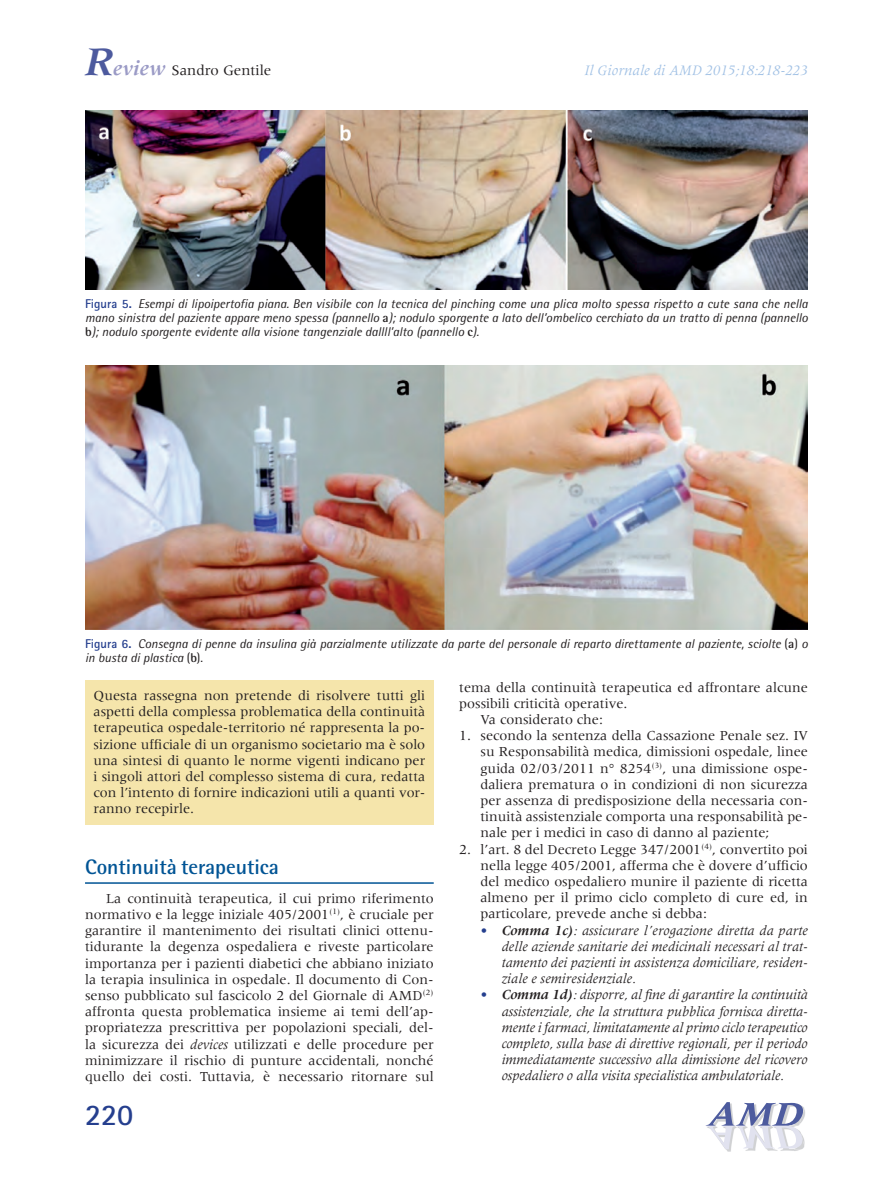
<style>
.page{position:relative;width:893px;height:1191px;background:#fff}
.page>*{position:absolute;margin:0;border:0;box-sizing:border-box;transform-origin:0 0}
.t1{font:700 30px "Rotis Sans Serif";color:#253f8e}
.Paragrafo{font:700 21px "Rotis Semi Sans";color:#005495}
.t2{font:italic 15px "Meridien";color:#a1c1e5}
.t3{font:15px "Meridien";color:#231f20}
.Corpo_testo{font:14.25px/16.2px "Meridien";color:#231f20;text-align:justify}
.Corpo_testo-2{font:italic 14.25px/16.2px "Meridien";letter-spacing:-.005em;color:#231f20;text-align:justify}
.Dida{font:italic 12.75px/14.2px "Rotis Semi Sans";color:#231f20;text-align:justify}
.s1{font-weight:700;font-style:italic;font-size:42px;color:#4d5a9e}
.s2{font-weight:700;font-style:italic;font-size:21px;color:#9b9bc6}
.s3{font-family:"Rotis Sans Serif";font-weight:700;font-style:normal;color:#253f8e}
.s4{font-weight:700;font-style:normal}
.s5{font-style:normal}
.s6{font-style:italic}
.s7{font-weight:700;color:#253f8e}
.s8{font-weight:700}
</style>
<div class="page">
<img style="left:793px;top:1149px;width:9px;height:2px">
<img style="left:725px;top:1149px;width:68px;height:3px">
<img style="left:707px;top:1102px;width:98px;height:45px">
<img style="left:707px;top:1126px;width:97px;height:23px">
<img style="left:788px;top:1125px;width:11px;height:2px">
<img style="left:707px;top:1126px;width:81px;height:1px">
<svg style="left:706px;top:1125px;width:84px;height:1px"></svg>
<hr style="left:85px;top:882px;width:349px;height:1px;background:#005495">
<div style="left:85px;top:680px;width:349px;height:145px;background:#f5e5ab"></div>
<img style="left:85px;top:111px;width:723px;height:178px">
<img style="left:85px;top:366px;width:723px;height:263px">
<p class="t3" style="left:85px;top:62px;width:188px"><span class="s1">R</span><span class="s2">eview</span> Sandro Gentile</p>
<p class="t2" style="left:585px;top:63px;width:225px">Il Giornale di AMD 2015;18:218-223</p>
<p class="Dida" style="left:85px;top:296px;width:724px"><span class="s3">Figura 5.</span> Esempi di lipoipertofia piana. Ben visibile con la tecnica del pinching come una plica molto spessa rispetto a cute sana che nella mano sinistra del paziente appare meno spessa (pannello <span class="s4">a</span>); nodulo sporgente a lato dell’ombelico cerchiato da un tratto di penna (pannello <span class="s4">b</span>); nodulo sporgente evidente alla visione tangenziale dallll’alto (pannello <span class="s4">c</span>).</p>
<p class="Dida" style="left:85px;top:636px;width:724px"><span class="s3">Figura 6.</span> Consegna di penne da insulina già parzialmente utilizzate da parte del personale di reparto direttamente al paziente, sciolte <span class="s5">(</span><span class="s4">a</span><span class="s5">)</span> o in busta di plastica <span class="s5">(</span><span class="s4">b</span><span class="s5">).</span></p>
<p class="Corpo_testo" style="left:94px;top:687px;width:333px">Questa rassegna non pretende di risolvere tutti gli aspetti della complessa problematica della continuità terapeutica ospedale-territorio né rappresenta la po&shy;sizione ufficiale di un organismo societario ma è solo una sintesi di quanto le norme vigenti indicano per i singoli attori del complesso sistema di cura, redatta con l’intento di fornire indicazioni utili a quanti vor&shy;ranno recepirle.</p>
<p class="Paragrafo" style="left:85px;top:853px;width:195px">Continuità terapeutica</p>
<p class="Corpo_testo" style="left:85px;top:890px;width:350px;text-indent:21px">La continuità terapeutica, il cui primo riferimento normativo e la legge iniziale 405/2001<sup>(1)</sup>, è cruciale per garantire il mantenimento dei risultati clinici ottenu&shy;tidurante la degenza ospedaliera e riveste particolare importanza per i pazienti diabetici che abbiano iniziato la terapia insulinica in ospedale. Il documento di Con&shy;senso pubblicato sul fascicolo 2 del Giornale di AMD<sup>(2) </sup>affronta questa problematica insieme ai temi dell’ap&shy;propriatezza prescrittiva per popolazioni speciali, del&shy;la sicurezza dei <span class="s6">devices</span> utilizzati e delle procedure per minimizzare il rischio di punture accidentali, nonché quello dei costi. Tuttavia, è necessario ritornare sul</p>
<h1 class="t1" style="left:85px;top:1096px;width:50px">220</h1>
<p class="Corpo_testo" style="left:459px;top:679px;width:350px">tema della continuità terapeutica ed affrontare alcune possibili criticità operative.</p>
<p class="Corpo_testo" style="left:480px;top:711px;width:124px">Va considerato che:</p>
<p class="Corpo_testo" style="left:480px;top:727px;width:329px;text-indent:-21px">1. secondo la sentenza della Cassazione Penale sez. IV su Responsabilità medica, dimissioni ospedale, linee guida 02/03/2011 n° 8254<sup>(3)</sup>, una dimissione ospe&shy;daliera prematura o in condizioni di non sicurezza per assenza di predisposizione della necessaria con&shy;tinuità assistenziale comporta una responsabilità pe&shy;nale per i medici in caso di danno al paziente;</p>
<p class="Corpo_testo" style="left:480px;top:841px;width:329px;text-indent:-21px">2. l’art. 8 del Decreto Legge 347/2001<sup>(4)</sup>, convertito poi nella legge 405/2001, afferma che è dovere d’ufficio del medico ospedaliero munire il paziente di ricetta almeno per il primo ciclo completo di cure ed, in particolare, prevede anche si debba:</p>
<p class="Corpo_testo-2" style="left:502px;top:922px;width:308px;text-indent:-21px"><span class="s7">•</span> <span class="s8">Comma 1c)</span>: assicurare l’erogazione diretta da parte delle aziende sanitarie dei medicinali necessari al trat&shy;tamento dei pazienti in assistenza domiciliare, residen&shy;ziale e semiresidenziale.</p>
<p class="Corpo_testo-2" style="left:502px;top:987px;width:308px;text-indent:-21px"><span class="s7">•</span> <span class="s8">Comma 1d)</span>: disporre, al fine di garantire la continuità assistenziale, che la struttura pubblica fornisca diretta&shy;mente i farmaci, limitatamente al primo ciclo terapeutico completo, sulla base di direttive regionali, per il periodo immediatamente successivo alla dimissione del ricovero ospedaliero o alla visita specialistica ambulatoriale.</p>
</div>
